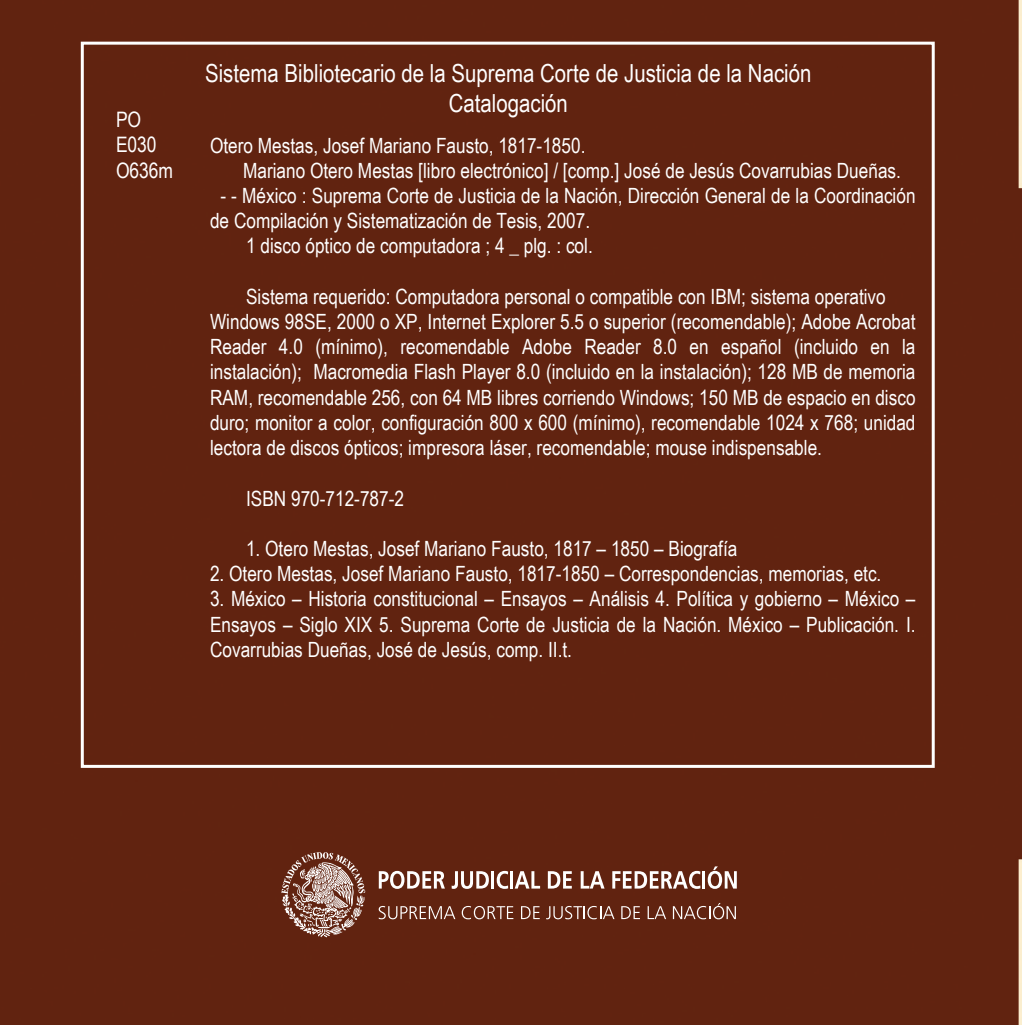
<style>
.page{position:relative;width:1022px;height:1025px;background:#fff}
.page>*{position:absolute;margin:0;border:0;box-sizing:border-box;transform-origin:0 0}
.t1{font:24.9px/30px "Arial Narrow";color:#fff;text-align:center}
.t2{font:21.3px/25.5px "Arial Narrow";letter-spacing:-.005em;color:#fff}
.t3{font:21px/25.2px "Arial Narrow";color:#fff}
</style>
<div class="page">
<div style="left:0;top:0;width:1021px;height:1024px;background:#612310"></div>
<svg style="left:281px;top:852px;width:84px;height:85px;background:#92685b"></svg>
<svg style="left:379px;top:870px;width:66px;height:18px"></svg>
<svg style="left:451px;top:871px;width:38px;height:17px"></svg>
<hr style="left:491px;top:871px;width:3px;height:17px;background:#fff">
<svg style="left:496px;top:870px;width:12px;height:18px"></svg>
<hr style="left:510px;top:871px;width:3px;height:17px;background:#fff">
<svg style="left:514px;top:871px;width:26px;height:17px"></svg>
<svg style="left:548px;top:871px;width:23px;height:17px"></svg>
<svg style="left:580px;top:871px;width:24px;height:17px"></svg>
<svg style="left:612px;top:870px;width:88px;height:18px"></svg>
<hr style="left:702px;top:871px;width:3px;height:17px;background:#fff">
<svg style="left:707px;top:866px;width:29px;height:22px"></svg>
<svg style="left:378px;top:905px;width:77px;height:14px"></svg>
<svg style="left:461px;top:905px;width:52px;height:14px"></svg>
<svg style="left:521px;top:906px;width:18px;height:13px"></svg>
<svg style="left:546px;top:905px;width:68px;height:14px"></svg>
<svg style="left:621px;top:906px;width:19px;height:13px"></svg>
<svg style="left:647px;top:906px;width:19px;height:13px"></svg>
<svg style="left:672px;top:902px;width:63px;height:17px"></svg>
<div style="left:81px;top:42px;width:853px;height:725px;border:3px solid #fff"></div>
<p class="t2" style="left:116px;top:106px;width:59px">PO<br>E030<br>O636m</p>
<p class="t1" style="left:205px;top:58px;width:608px">Sistema Bibliotecario de la Suprema Corte de Justicia de la Nación<br>Catalogación</p>
<p class="t3" style="left:243px;top:132px;width:659px;text-indent:-33px">Otero Mestas, Josef Mariano Fausto, 1817-1850.<br>Mariano Otero Mestas [libro electrónico] / [comp.] José de Jesús Covarrubias Dueñas.</p>
<p class="t3" style="left:220px;top:183px;width:696px">- - México : Suprema Corte de Justicia de la Nación, Dirección General de la Coordinación</p>
<p class="t3" style="left:210px;top:208px;width:381px">de Compilación y Sistematización de Tesis, 2007.</p>
<p class="t3" style="left:246px;top:233px;width:348px">1 disco óptico de computadora ; 4 _ plg. : col.</p>
<p class="t3" style="left:210px;top:284px;width:707px;text-indent:36px">Sistema requerido: Computadora personal o compatible con IBM; sistema operativo Windows 98SE, 2000 o XP, Internet Explorer 5.5 o superior (recomendable); Adobe Acrobat Reader 4.0 (mínimo), recomendable Adobe Reader 8.0 en español (incluido en la instalación); Macromedia Flash Player 8.0 (incluido en la instalación); 128 MB de memoria RAM, recomendable 256, con 64 MB libres corriendo Windows; 150 MB de espacio en disco duro; monitor a color, configuración 800 x 600 (mínimo), recomendable 1024 x 768; unidad lectora de discos ópticos; impresora láser, recomendable; mouse indispensable.</p>
<p class="t3" style="left:246px;top:485px;width:159px">ISBN 970-712-787-2</p>
<p class="t3" style="left:246px;top:536px;width:493px">1. Otero Mestas, Josef Mariano Fausto, 1817 – 1850 – Biografía</p>
<p class="t3" style="left:210px;top:561px;width:672px">2. Otero Mestas, Josef Mariano Fausto, 1817-1850 – Correspondencias, memorias, etc.</p>
<p class="t3" style="left:210px;top:586px;width:707px;text-align:justify">3. México – Historia constitucional – Ensayos – Análisis 4. Política y gobierno – México – Ensayos – Siglo XIX 5. Suprema Corte de Justicia de la Nación. México – Publicación. I.<br>Covarrubias Dueñas, José de Jesús, comp. II.t.</p>
</div>
